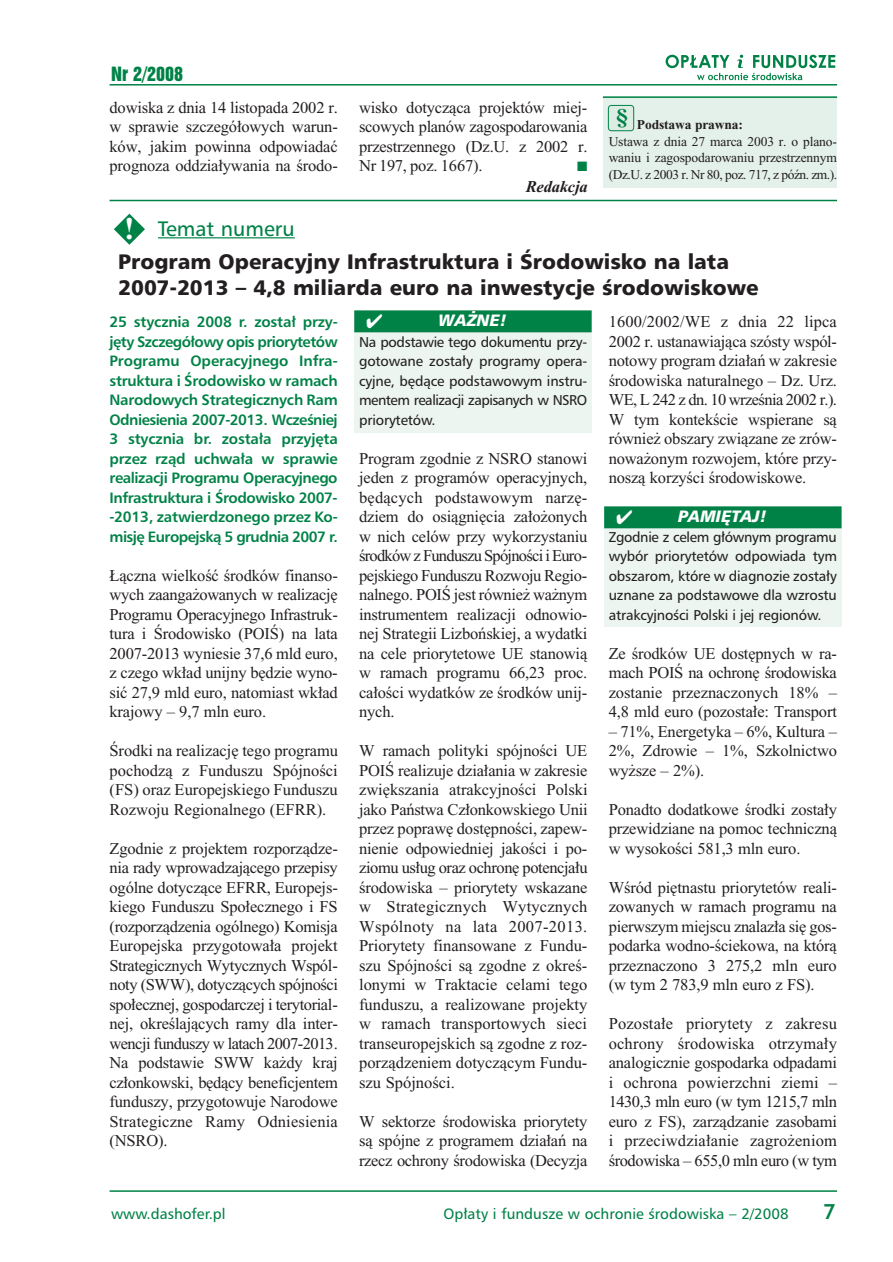
<style>
.page{position:relative;width:893px;height:1262px;background:#fff}
.page>*{position:absolute;margin:0;border:0;box-sizing:border-box;transform-origin:0 0}
.t1{font:700 31.5px "Ptimes New Roman";color:#fff}
.t2{font:900 21px/25.2px "Humanist Triple Seven PL";color:#231f20}
.t3{font:21px "Humanist Triple Seven PL";color:#008247}
.t4{font:500 21px "Geometric Four Fifteen PL";color:#008247}
.t5{font:700 21px "Ptimes New Roman";color:#008247;scale:1.2 1}
.t6{font:18px "Swiss Nine Twenty One PL";color:#008247}
.t7{font:16.5px/19.5px "Ptimes New Roman";letter-spacing:-.01em;color:#231f20;text-align:justify}
.t8{font:italic 900 16.5px "Humanist Triple Seven PL";color:#fff}
.t9{font:italic 700 16.5px "Ptimes New Roman";letter-spacing:-.01em;color:#231f20}
.t10{font:700 15px/19.5px "Humanist Triple Seven PL";letter-spacing:-.035em;color:#008247;text-align:justify}
.t11{font:15px "Humanist Triple Seven PL";color:#008247}
.t12{font:14.25px/19.5px "Humanist Triple Seven PL";letter-spacing:-.01em;color:#231f20;text-align:justify}
.t13{font:13.5px/16.5px "Ptimes New Roman";letter-spacing:-.01em;color:#231f20;text-align:justify}
.t14{font:700 13.5px "Ptimes New Roman";letter-spacing:-.01em;color:#231f20}
.t15{font:13.5px "Zapf Dingbats";color:#008247}
</style>
<div class="page">
<div style="left:603px;top:96px;width:233px;height:92px;background:#e4f0ea"></div>
<hr style="left:603px;top:96px;width:234px;height:2px;background:#008247">
<div style="left:604px;top:506px;width:237px;height:120px;background:#ecf5f0"></div>
<div style="left:605px;top:507px;width:235px;height:20px;background:#008247"></div>
<div style="left:604px;top:506px;width:237px;height:22px;border:1px solid #008247"></div>
<div style="left:354px;top:310px;width:237px;height:122px;background:#ecf5f0"></div>
<div style="left:355px;top:311px;width:235px;height:20px;background:#008247"></div>
<div style="left:354px;top:310px;width:237px;height:22px;border:1px solid #008247"></div>
<hr style="left:110px;top:1190px;width:727px;height:1px;background:#008247">
<hr style="left:110px;top:84px;width:727px;height:2px;background:#008247">
<hr style="left:110px;top:200px;width:727px;height:1px;background:#008247">
<svg style="left:665px;top:55px;width:170px;height:25px"></svg>
<hr style="left:166px;top:237px;width:129px;height:1px;background:#008247">
<svg style="left:114px;top:214px;width:31px;height:31px"></svg>
<div style="left:608px;top:106px;width:25px;height:24px;background:#deede4;border-radius:3px"></div>
<div style="left:608px;top:105px;width:26px;height:26px;border:1px solid #008247;border-radius:3px"></div>
<p class="t6" style="left:111px;top:66px;width:74px">Nr 2/2008</p>
<p class="t7" style="left:109px;top:99px;width:230px">dowiska z dnia 14 listopada 2002 r. w sprawie szczegó∏owych warun&shy;ków, jakim powinna odpowiadaç prognoza oddzia∏ywania na Êrodo-</p>
<p class="t7" style="left:359px;top:99px;width:230px">wisko dotyczàca projektów miej&shy;scowych planów zagospodarowania przestrzennego (Dz.U. z 2002 r.<br>Nr 197, poz. 1667).</p>
<p class="t15" style="left:577px;top:160px;width:12px">■</p>
<p class="t9" style="left:525px;top:181px;width:64px">Redakcja</p>
<p class="t5" style="left:615px;top:110px;width:12px">§</p>
<p class="t14" style="left:637px;top:120px;width:107px">Podstawa prawna:</p>
<p class="t13" style="left:608px;top:134px;width:230px">Ustawa z dnia 27 marca 2003 r. o plano&shy;waniu i zagospodarowaniu przestrzennym (Dz.U. z 2003 r. Nr 80, poz. 717, z póên. zm.).</p>
<h1 class="t1" style="left:124px;top:218px;width:12px">!</h1>
<p class="t3" style="left:158px;top:219px;width:138px">Temat numeru</p>
<p class="t2" style="left:118px;top:250px;width:642px">Program Operacyjny Infrastruktura i Ârodowisko na lata<br>2007-2013 – 4,8 miliarda euro na inwestycje Êrodowiskowe</p>
<p class="t10" style="left:109px;top:313px;width:230px">25 stycznia 2008 r. zosta∏ przy&shy;j´ty Szczegó∏owy opis priorytetów Programu Operacyjnego Infra&shy;struktura i Ârodowisko w ramach Narodowych Strategicznych Ram Odniesienia 2007-2013. WczeÊniej 3 stycznia br. zosta∏a przyj´ta przez rzàd uchwa∏a w sprawie realizacji Programu Operacyjnego Infrastruktura i Ârodowisko 2007- -2013, zatwierdzonego przez Ko&shy;misj´ Europejskà 5 grudnia 2007 r.</p>
<p class="t7" style="left:109px;top:567px;width:230px">¸àczna wielkoÊç Êrodków finanso&shy;wych zaanga˝owanych w realizacj´ Programu Operacyjnego Infrastruk&shy;tura i Ârodowisko (POIÂ) na lata 2007-2013 wyniesie 37,6 mld euro, z czego wk∏ad unijny b´dzie wyno&shy;siç 27,9 mld euro, natomiast wk∏ad krajowy – 9,7 mln euro.</p>
<p class="t7" style="left:109px;top:743px;width:230px">Ârodki na realizacj´ tego programu pochodzà z Funduszu SpójnoÊci (FS) oraz Europejskiego Funduszu Rozwoju Regionalnego (EFRR).</p>
<p class="t7" style="left:109px;top:840px;width:230px">Zgodnie z projektem rozporzàdze&shy;nia rady wprowadzajàcego przepisy ogólne dotyczàce EFRR, Europejs&shy;kiego Funduszu Spo∏ecznego i FS (rozporzàdzenia ogólnego) Komisja Europejska przygotowa∏a projekt Strategicznych Wytycznych Wspól&shy;noty (SWW), dotyczàcych spójnoÊci spo∏ecznej, gospodarczej i terytorial&shy;nej, okreÊlajàcych ramy dla inter&shy;wencji funduszy w latach 2007-2013.<br>Na podstawie SWW ka˝dy kraj cz∏onkowski, b´dàcy beneficjentem funduszy, przygotowuje Narodowe Strategiczne Ramy Odniesienia (NSRO).</p>
<p class="t8" style="left:438px;top:313px;width:70px">WA˚NE!</p>
<p class="t12" style="left:359px;top:332px;width:230px">Na podstawie tego dokumentu przy&shy;gotowane zosta∏y programy opera&shy;cyjne, b´dàce podstawowym instru&shy;mentem realizacji zapisanych w NSRO priorytetów.</p>
<p class="t7" style="left:359px;top:450px;width:230px">Program zgodnie z NSRO stanowi jeden z programów operacyjnych, b´dàcych podstawowym narz´- dziem do osiàgni´cia za∏o˝onych w nich celów przy wykorzystaniu Êrodków z Funduszu SpójnoÊci i Euro&shy;pejskiego Funduszu Rozwoju Regio&shy;nalnego. POIÂ jest równie˝ wa˝nym instrumentem realizacji odnowio&shy;nej Strategii Lizboƒskiej, a wydatki na cele priorytetowe UE stanowià w ramach programu 66,23 proc. ca∏oÊci wydatków ze Êrodków unij&shy;nych.</p>
<p class="t7" style="left:359px;top:743px;width:230px">W ramach polityki spójnoÊci UE POIÂ realizuje dzia∏ania w zakresie zwi´kszania atrakcyjnoÊci Polski jako Paƒstwa Cz∏onkowskiego Unii przez popraw´ dost´pnoÊci, zapew&shy;nienie odpowiedniej jakoÊci i po&shy;ziomu us∏ug oraz ochron´ potencja∏u Êrodowiska – priorytety wskazane w Strategicznych Wytycznych Wspólnoty na lata 2007-2013.<br>Priorytety finansowane z Fundu&shy;szu SpójnoÊci sà zgodne z okreÊ&shy;lonymi w Traktacie celami tego funduszu, a realizowane projekty w ramach transportowych sieci transeuropejskich sà zgodne z roz&shy;porzàdzeniem dotyczàcym Fundu&shy;szu SpójnoÊci.</p>
<p class="t7" style="left:359px;top:1113px;width:230px">W sektorze Êrodowiska priorytety sà spójne z programem dzia∏aƒ na rzecz ochrony Êrodowiska (Decyzja</p>
<p class="t7" style="left:608px;top:314px;width:230px">1600/2002/WE z dnia 22 lipca 2002 r. ustanawiajàca szósty wspól&shy;notowy program dzia∏aƒ w zakresie Êrodowiska naturalnego – Dz. Urz.<br>WE, L 242 z dn. 10 wrzeÊnia 2002 r.).<br>W tym kontekÊcie wspierane sà równie˝ obszary zwiàzane ze zrów&shy;nowa˝onym rozwojem, które przy&shy;noszà korzyÊci Êrodowiskowe.</p>
<p class="t8" style="left:616px;top:509px;width:152px">✔ PAMI¢TAJ!</p>
<p class="t12" style="left:608px;top:527px;width:230px">Zgodnie z celem g∏ównym programu wybór priorytetów odpowiada tym obszarom, które w diagnozie zosta∏y uznane za podstawowe dla wzrostu atrakcyjnoÊci Polski i jej regionów.</p>
<p class="t7" style="left:608px;top:645px;width:230px">Ze Êrodków UE dost´pnych w ra&shy;mach POIÂ na ochron´ Êrodowiska zostanie przeznaczonych 18% – 4,8 mld euro (pozosta∏e: Transport</p>
<p class="t7" style="left:608px;top:723px;width:230px">– 71%, Energetyka – 6%, Kultura – 2%, Zdrowie – 1%, Szkolnictwo wy˝sze – 2%).</p>
<p class="t7" style="left:608px;top:801px;width:230px">Ponadto dodatkowe Êrodki zosta∏y przewidziane na pomoc technicznà w wysokoÊci 581,3 mln euro.</p>
<p class="t7" style="left:608px;top:879px;width:230px">WÊród pi´tnastu priorytetów reali&shy;zowanych w ramach programu na pierwszym miejscu znalaz∏a si´ gos&shy;podarka wodno-Êciekowa, na którà przeznaczono 3 275,2 mln euro (w tym 2 783,9 mln euro z FS).</p>
<p class="t7" style="left:608px;top:1016px;width:230px">Pozosta∏e priorytety z zakresu ochrony Êrodowiska otrzyma∏y analogicznie gospodarka odpadami i ochrona powierzchni ziemi – 1430,3 mln euro (w tym 1215,7 mln euro z FS), zarzàdzanie zasobami i przeciwdzia∏anie zagro˝eniom Êrodowiska – 655,0 mln euro (w tym</p>
<p class="t11" style="left:111px;top:1207px;width:116px">www.dashofer.pl</p>
<p class="t11" style="left:443px;top:1207px;width:347px">Op∏aty i fundusze w ochronie Êrodowiska – 2/2008</p>
<p class="t4" style="left:823px;top:1203px;width:14px">7</p>
</div>
